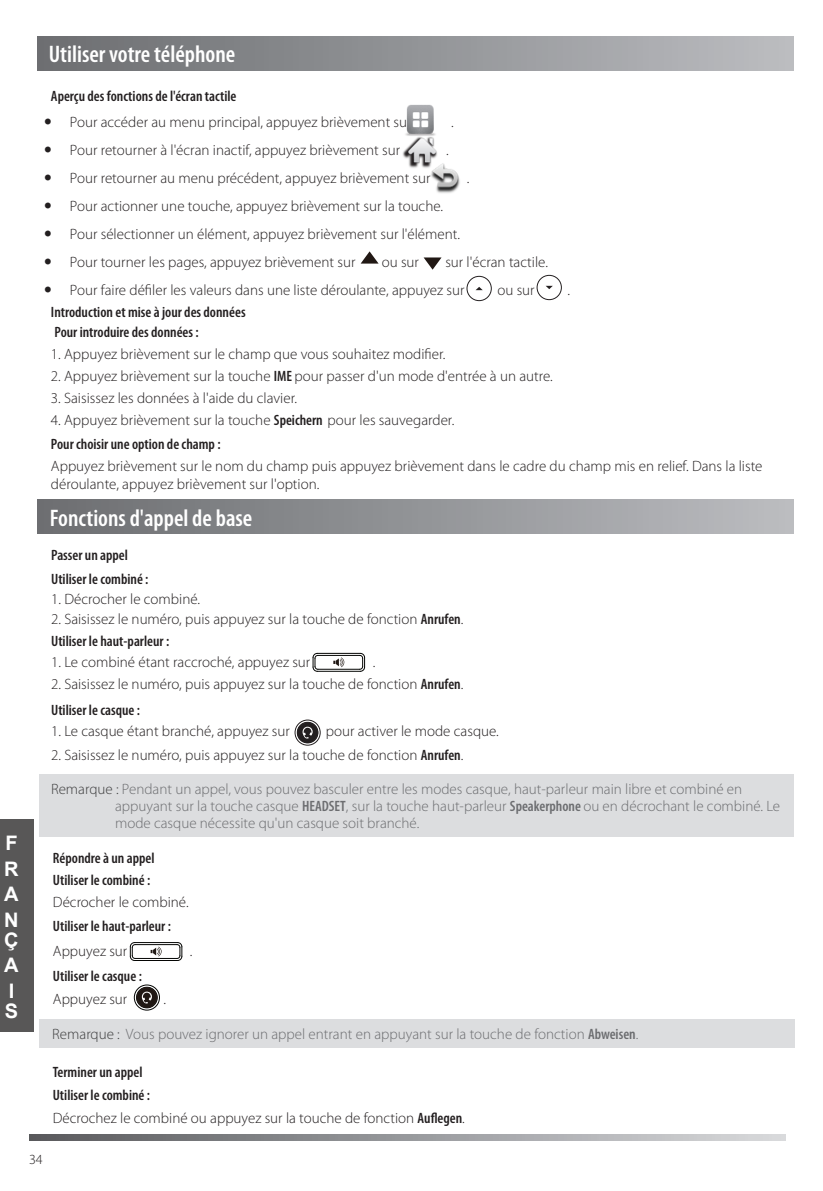
<style>
.page{position:relative;width:823px;height:1191px;background:#fff}
.page>*{position:absolute;margin:0;border:0;box-sizing:border-box;transform-origin:0 0}
.t1{font:600 condensed 24px "Myriad Pro";color:#fff}
.t2{font:700 20px/25.6px "Arial";color:#fff;text-align:justify}
.t3{font:300 15px/28px "Myriad Pro";color:#231f20}
.t4{font:300 15px/17px "Myriad Pro";color:#6c6d70}
.t5{font:600 condensed 15px/22px "Myriad Pro";color:#231f20}
.t6{font:300 14px "Myriad Pro";color:#231f20}
.s1{font-weight:600;font-stretch:condensed}
.s2{color:#3e3e3f}
</style>
<div class="page">
<hr style="left:317px;top:671px;width:43px;height:1px;background:#040503">
<hr style="left:318px;top:669px;width:41px;height:1px;background:#040503">
<hr style="left:318px;top:655px;width:41px;height:1px;background:#040503">
<hr style="left:317px;top:653px;width:43px;height:1px;background:#040503">
<svg style="left:312px;top:652px;width:6px;height:20px"></svg>
<svg style="left:359px;top:652px;width:6px;height:20px"></svg>
<svg style="left:333px;top:657px;width:11px;height:10px"></svg>
<div style="left:294px;top:719px;width:26px;height:26px;border:1px solid #231f20;border-radius:50%"></div>
<div style="left:297px;top:722px;width:21px;height:21px;border:1px solid #231f20;border-radius:50%"></div>
<div style="left:297px;top:722px;width:20px;height:20px;background:#231f20;border-radius:50%"></div>
<div style="left:297px;top:722px;width:20px;height:20px;border:1px solid #231f20;border-radius:50%"></div>
<svg style="left:302px;top:726px;width:10px;height:12px"></svg>
<hr style="left:134px;top:960px;width:43px;height:1px;background:#040503">
<hr style="left:135px;top:958px;width:42px;height:1px;background:#040503">
<hr style="left:135px;top:944px;width:42px;height:1px;background:#040503">
<hr style="left:134px;top:942px;width:43px;height:1px;background:#040503">
<svg style="left:130px;top:942px;width:6px;height:19px"></svg>
<svg style="left:176px;top:942px;width:6px;height:19px"></svg>
<svg style="left:150px;top:946px;width:11px;height:10px"></svg>
<div style="left:134px;top:984px;width:26px;height:26px;border:1px solid #040503;border-radius:50%"></div>
<div style="left:136px;top:986px;width:21px;height:22px;border:1px solid #040503;border-radius:50%"></div>
<div style="left:137px;top:987px;width:20px;height:20px;background:#201814;border-radius:50%"></div>
<div style="left:137px;top:987px;width:20px;height:20px;border:1px solid #201814;border-radius:50%"></div>
<svg style="left:142px;top:991px;width:10px;height:12px"></svg>
<img style="left:405px;top:104px;width:31px;height:31px">
<img style="left:431px;top:163px;width:29px;height:30px">
<img style="left:402px;top:135px;width:37px;height:35px">
<svg style="left:476px;top:287px;width:6px;height:3px"></svg>
<div style="left:466px;top:276px;width:25px;height:25px;border:1px solid #231f20;border-radius:50%"></div>
<svg style="left:546px;top:286px;width:6px;height:3px"></svg>
<div style="left:536px;top:275px;width:25px;height:25px;border:1px solid #231f20;border-radius:50%"></div>
<svg style="left:361px;top:251px;width:17px;height:12px"></svg>
<svg style="left:423px;top:257px;width:18px;height:13px"></svg>
<div style="left:38px;top:36px;width:754px;height:34px;background:linear-gradient(to right,#6b6d70,#bbbcc0)"></div>
<div style="left:38px;top:500px;width:754px;height:34px;background:linear-gradient(to right,#6b6d70,#bbbcc0)"></div>
<div style="left:39px;top:774px;width:753px;height:63px;background:#dcdddf"></div>
<div style="left:39px;top:1019px;width:754px;height:29px;background:#dcdddf"></div>
<div style="left:0;top:819px;width:33px;height:212px;background:#585757"></div>
<svg style="left:29px;top:1134px;width:756px;height:6px"></svg>
<h2 class="t2" style="left:4px;top:830px;width:16px">F R A N</h2>
<h2 class="t2" style="left:4px;top:927px;width:16px">Ç A I</h2>
<h2 class="t2" style="left:5px;top:998px;width:14px">S</h2>
<h1 class="t1" style="left:49px;top:41px;width:188px">Utiliser votre téléphone</h1>
<p class="t5" style="left:51px;top:85px;width:187px">Aperçu des fonctions de l'écran tactile</p>
<p class="t3" style="left:70px;top:108px;width:343px">Pour accéder au menu principal, appuyez brièvement sur</p>
<p class="t3" style="left:451px;top:108px;width:4px">.</p>
<p class="t3" style="left:70px;top:136px;width:331px">Pour retourner à l'écran inactif, appuyez brièvement sur</p>
<p class="t3" style="left:446px;top:136px;width:4px">.</p>
<p class="t3" style="left:70px;top:164px;width:362px">Pour retourner au menu précédent, appuyez brièvement sur</p>
<p class="t3" style="left:466px;top:164px;width:4px">.</p>
<p class="t3" style="left:70px;top:192px;width:391px">Pour actionner une touche, appuyez brièvement sur la touche.<br>Pour sélectionner un élément, appuyez brièvement sur l'élément.<br>Pour tourner les pages, appuyez brièvement sur</p>
<p class="t3" style="left:70px;top:248px;width:479px;text-indent:375px">sur l'écran tactile.<br>Pour faire défiler les valeurs dans une liste déroulante, appuyez sur</p>
<p class="t3" style="left:381px;top:248px;width:39px">ou sur</p>
<p class="t3" style="left:497px;top:276px;width:39px">ou sur</p>
<p class="t3" style="left:567px;top:276px;width:4px">.</p>
<p class="t5" style="left:51px;top:302px;width:196px;line-height:20px">Introduction et mise à jour des données<br>Pour introduire des données :</p>
<p class="t3" style="left:51px;top:340px;width:396px">1. Appuyez brièvement sur le champ que vous souhaitez modifier.</p>
<p class="t3" style="left:51px;top:362px;width:503px">2. Appuyez brièvement sur la touche <span class="s1">IME</span> pour passer d'un mode d'entrée à un autre.</p>
<p class="t3" style="left:51px;top:384px;width:247px">3. Saisissez les données à l'aide du clavier.</p>
<p class="t3" style="left:51px;top:408px;width:404px;line-height:24px">4. Appuyez brièvement sur la touche <span class="s1">Speichern</span> pour les sauvegarder.<br><span class="s1">Pour choisir une option de champ :</span></p>
<p class="t3" style="left:51px;top:457px;width:712px;line-height:18px">Appuyez brièvement sur le nom du champ puis appuyez brièvement dans le cadre du champ mis en relief. Dans la liste déroulante, appuyez brièvement sur l'option.</p>
<h1 class="t1" style="left:50px;top:504px;width:204px">Fonctions d'appel de base</h1>
<p class="t5" style="left:51px;top:543px;width:99px;line-height:24px">Passer un appel<br>Utiliser le combiné :</p>
<p class="t3" style="left:51px;top:585px;width:150px">1. Décrocher le combiné.</p>
<p class="t3" style="left:51px;top:608px;width:413px;line-height:22px">2. Saisissez le numéro, puis appuyez sur la touche de fonction <span class="s1">Anrufen</span>.<br><span class="s1">Utiliser le haut-parleur :</span></p>
<p class="t3" style="left:51px;top:648px;width:260px">1. Le combiné étant raccroché, appuyez sur</p>
<p class="t3" style="left:372px;top:648px;width:4px">.</p>
<p class="t3" style="left:51px;top:671px;width:413px;line-height:26px">2. Saisissez le numéro, puis appuyez sur la touche de fonction <span class="s1">Anrufen</span>.<br><span class="s1">Utiliser le casque :</span></p>
<p class="t3" style="left:51px;top:717px;width:240px">1. Le casque étant branché, appuyez sur</p>
<p class="t3" style="left:326px;top:717px;width:174px">pour activer le mode casque.</p>
<p class="t3" style="left:51px;top:741px;width:413px">2. Saisissez le numéro, puis appuyez sur la touche de fonction <span class="s1">Anrufen</span>.</p>
<p class="t4" style="left:115px;top:781px;width:666px;text-indent:-64px"><span class="s2">Remarque :</span> Pendant un appel, vous pouvez basculer entre les modes casque, haut-parleur main libre et combiné en appuyant sur la touche casque <span class="s1">HEADSET</span>, sur la touche haut-parleur <span class="s1">Speakerphone</span> ou en décrochant le combiné. Le mode casque nécessite qu'un casque soit branché.</p>
<p class="t5" style="left:53px;top:846px;width:103px">Répondre à un appel<br>Utiliser le combiné :</p>
<p class="t3" style="left:53px;top:887px;width:137px">Décrocher le combiné.</p>
<p class="t5" style="left:53px;top:914px;width:120px">Utiliser le haut-parleur :</p>
<p class="t3" style="left:53px;top:936px;width:76px">Appuyez sur</p>
<p class="t3" style="left:190px;top:936px;width:4px">.</p>
<p class="t5" style="left:53px;top:965px;width:90px">Utiliser le casque :</p>
<p class="t3" style="left:53px;top:984px;width:76px">Appuyez sur</p>
<p class="t3" style="left:163px;top:984px;width:4px">.</p>
<p class="t4" style="left:52px;top:1026px;width:587px"><span class="s2">Remarque :</span> Vous pouvez ignorer un appel entrant en appuyant sur la touche de fonction <span class="s1">Abweisen</span>.</p>
<p class="t3" style="left:53px;top:1060px;width:413px;line-height:23px"><span class="s1">Terminer un appel<br>Utiliser le combiné :<br></span>Décrochez le combiné ou appuyez sur la touche de fonction <span class="s1">Auflegen</span>.</p>
<p class="t6" style="left:29px;top:1152px;width:15px">34</p>
</div>
